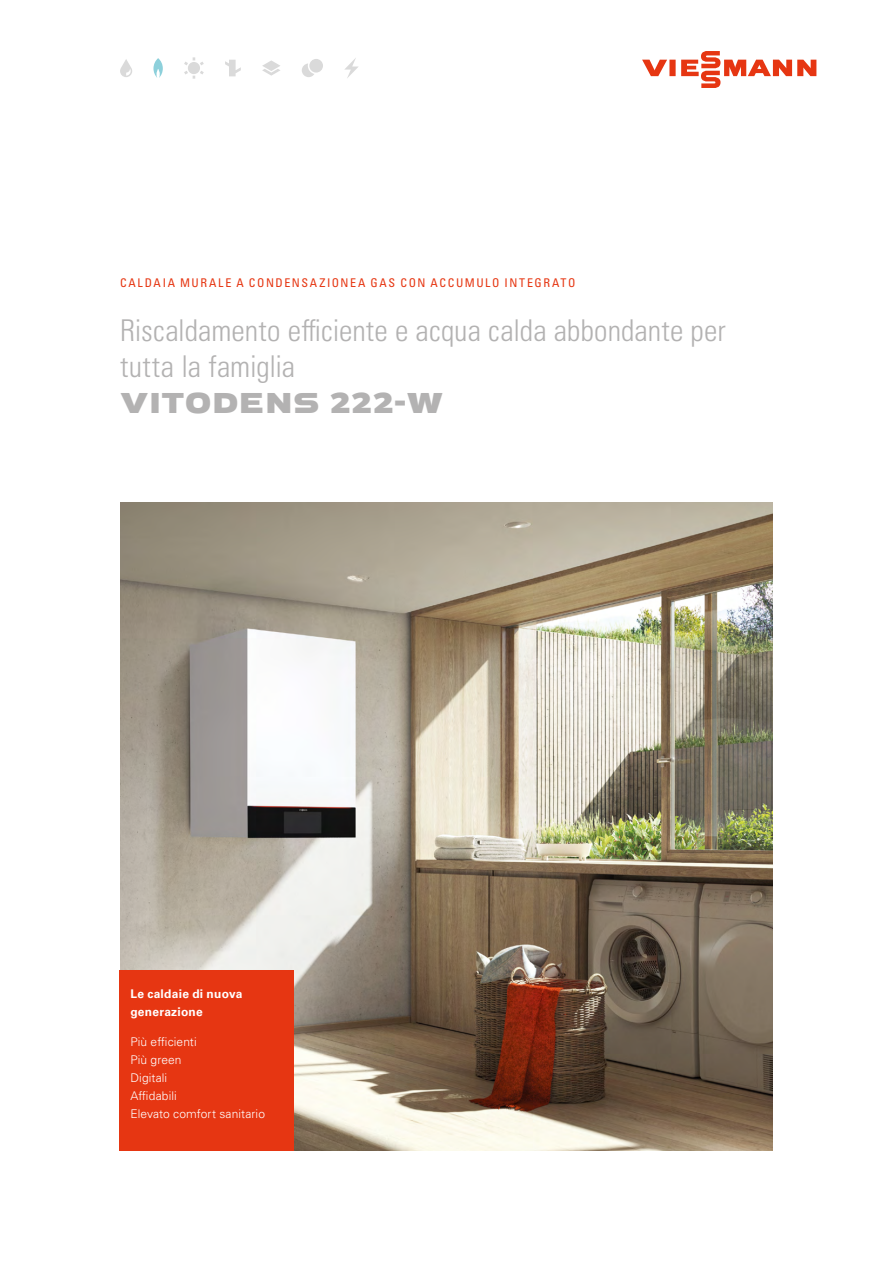
<style>
.page{position:relative;width:893px;height:1263px;background:#fff}
.page>*{position:absolute;margin:0;border:0;box-sizing:border-box;transform-origin:0 0}
.t1{font:30px/36px "Univers LTCYR 47 Light Cond";letter-spacing:.005em;color:#b3b2b2}
.t2{font:700 30px "Viessmann";letter-spacing:.005em;color:#b3b2b2}
.t3{font:300 12px/18px "Univers LTCYR 45";letter-spacing:.01em;color:#fff}
.t4{font:condensed 12px "Univers LTCYR 57";letter-spacing:.135em;color:#e63612}
.t5{font:700 12px/18px "Univers LTCYR 65";letter-spacing:.02em;color:#fff}
</style>
<div class="page">
<img style="left:120px;top:503px;width:653px;height:648px">
<div style="left:120px;top:971px;width:174px;height:180px;background:#e63612"></div>
<svg style="left:642px;top:51px;width:174px;height:37px"></svg>
<svg style="left:302px;top:59px;width:21px;height:18px"></svg>
<svg style="left:345px;top:58px;width:13px;height:20px"></svg>
<svg style="left:184px;top:57px;width:20px;height:22px"></svg>
<svg style="left:225px;top:60px;width:16px;height:16px"></svg>
<svg style="left:262px;top:60px;width:18px;height:16px"></svg>
<svg style="left:153px;top:58px;width:10px;height:20px"></svg>
<svg style="left:120px;top:59px;width:12px;height:18px"></svg>
<p class="t4" style="left:120px;top:275px;width:457px">CALDAIA MURALE A CONDENSAZIONEA GAS CON ACCUMULO INTEGRATO</p>
<p class="t1" style="left:120px;top:310px;width:607px">Riscaldamento efficiente e acqua calda abbondante per tutta la famiglia</p>
<p class="t2" style="left:120px;top:382px;width:325px">VITODENS 222-W</p>
<p class="t5" style="left:130px;top:984px;width:114px">Le caldaie di nuova generazione</p>
<p class="t3" style="left:130px;top:1032px;width:136px">Più efficienti<br>Più green<br>Digitali<br>Affidabili<br>Elevato comfort sanitario</p>
</div>
